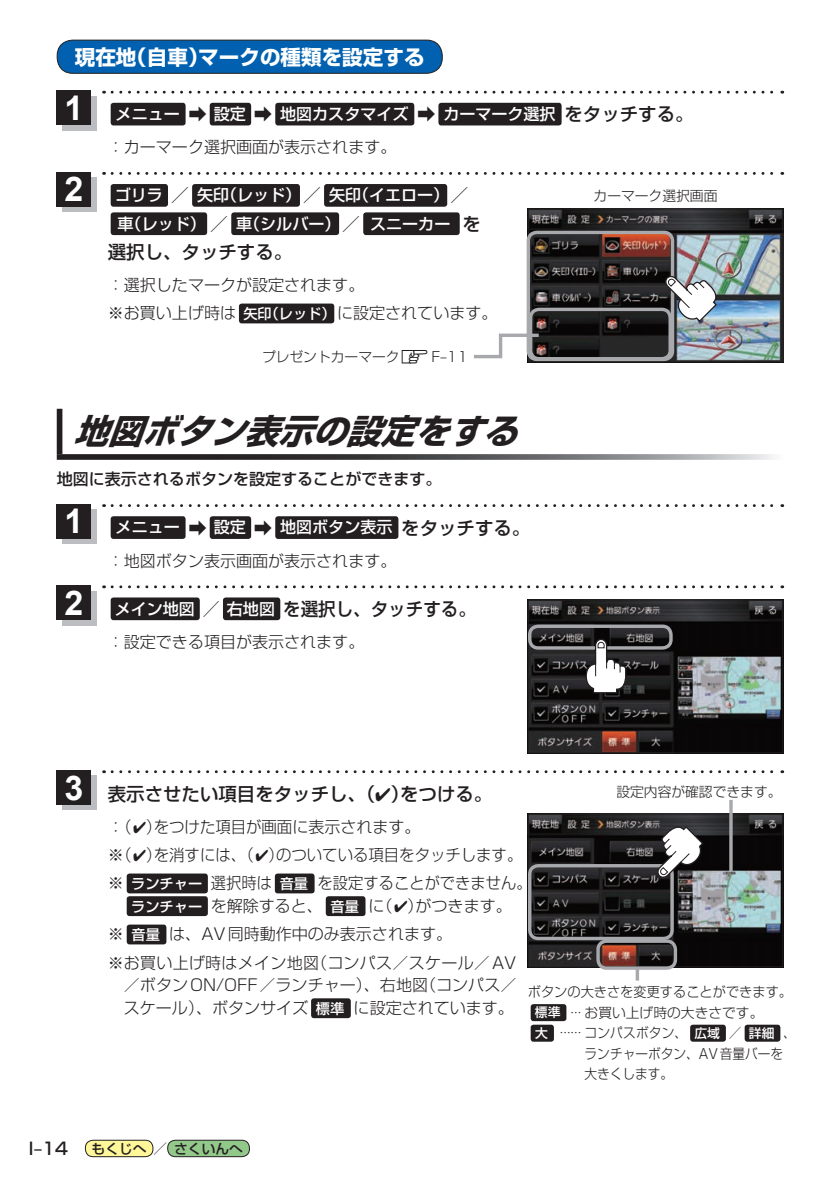
<style>
.page{position:relative;width:840px;height:1191px;background:#fff}
.page>*{position:absolute;margin:0;border:0;box-sizing:border-box;transform-origin:0 0}
.t1{font:italic 700 34px "Shin Go Pro";color:#231f20}
.t2{font:700 34px "Arial";color:#fff}
.t3{font:700 20.6px "Shin Go Pro";color:#fff}
.t4{font:500 18.4px "Shin Go Pro";color:#231f20}
.t5{font:500 18.4px "Shin Go Pro";color:#231f20;scale:.95 1}
.t6{font:500 17px "Shin Go Pro";color:#231f20}
.t7{font:300 16px/28.4px "Shin Go Pro";color:#231f20}
.t8{font:500 16px/33px "Shin Go Pro";color:#fff}
.t9{font:500 16px "Shin Go Pro";color:#231f20}
.t10{font:300 13.8px "Shin Go Pro";color:#231f20}
.t11{font:300 13.8px "Shin Go Pro";color:#231f20;scale:.92 1}
.t12{font:300 13.8px "Shin Go Pro";color:#231f20;scale:.96 1}
.t13{font:500 13.8px "Shin Go Pro";color:#231f20}
.s1{font-size:18.4px;color:#231f20}
.s2{font-weight:300;font-size:18.4px;color:#231f20}
.s3{font-weight:300;color:#231f20}
.s4{font-weight:500;font-size:14.2px;color:#fff}
.s5{font-family:"MC1";font-weight:400;font-size:13.4px}
.s6{font-weight:500;color:#fff}
.s7{font-weight:500;font-size:18.4px}
.s8{font-size:16px;color:#fff}
.s9{font-weight:500;font-size:12.8px;color:#fff}
.s10{font-size:14.2px}
</style>
<div class="page">
<div style="left:85px;top:1140px;width:68px;height:16px;background:#fff79a;border-radius:8px"></div>
<div style="left:85px;top:1140px;width:68px;height:17px;border:1px solid #231f20;border-radius:8px"></div>
<div style="left:168px;top:1140px;width:81px;height:16px;background:#92c889;border-radius:8px"></div>
<div style="left:167px;top:1140px;width:82px;height:17px;border:1px solid #231f20;border-radius:8px"></div>
<div style="left:111px;top:103px;width:74px;height:22px;background:#231f20;border-radius:3px"></div>
<div style="left:209px;top:103px;width:42px;height:22px;background:#231f20;border-radius:3px"></div>
<div style="left:275px;top:103px;width:139px;height:22px;background:#231f20;border-radius:3px"></div>
<div style="left:438px;top:103px;width:123px;height:22px;background:#231f20;border-radius:3px"></div>
<svg style="left:112px;top:91px;width:670px;height:3px"></svg>
<div style="left:62px;top:96px;width:34px;height:34px;background:#bcbdc0"></div>
<div style="left:57px;top:91px;width:34px;height:34px;background:#231f20"></div>
<div style="left:57px;top:40px;width:385px;height:33px;background:#0161b0;border-radius:16px"></div>
<div style="left:57px;top:40px;width:385px;height:34px;border:1px solid #231f20;border-radius:16px"></div>
<div style="left:111px;top:184px;width:57px;height:23px;background:#231f20;border-radius:3px"></div>
<div style="left:192px;top:184px;width:108px;height:23px;background:#231f20;border-radius:3px"></div>
<div style="left:324px;top:184px;width:123px;height:23px;background:#231f20;border-radius:3px"></div>
<div style="left:111px;top:212px;width:96px;height:23px;background:#231f20;border-radius:3px"></div>
<div style="left:231px;top:212px;width:108px;height:23px;background:#231f20;border-radius:3px"></div>
<div style="left:363px;top:212px;width:96px;height:23px;background:#231f20;border-radius:3px"></div>
<div style="left:239px;top:303px;width:95px;height:20px;background:#231f20;border-radius:3px"></div>
<svg style="left:112px;top:172px;width:670px;height:3px"></svg>
<div style="left:62px;top:178px;width:34px;height:34px;background:#bcbdc0"></div>
<div style="left:57px;top:172px;width:34px;height:34px;background:#231f20"></div>
<img style="left:529px;top:210px;width:251px;height:150px">
<div style="left:527px;top:208px;width:255px;height:154px;border:1px solid #231f20"></div>
<div style="left:526px;top:231px;width:147px;height:130px;border:3px solid #a8a9ad;border-radius:9px"></div>
<div style="left:528px;top:308px;width:143px;height:52px;border:3px solid #a8a9ad;border-radius:9px"></div>
<svg style="left:474px;top:332px;width:68px;height:28px"></svg>
<svg style="left:663px;top:274px;width:55px;height:49px"></svg>
<div style="left:57px;top:409px;width:5px;height:45px;background:#231f20"></div>
<svg style="left:57px;top:454px;width:718px;height:6px"></svg>
<div style="left:111px;top:516px;width:74px;height:23px;background:#231f20;border-radius:3px"></div>
<div style="left:209px;top:516px;width:42px;height:23px;background:#231f20;border-radius:3px"></div>
<div style="left:275px;top:516px;width:123px;height:23px;background:#231f20;border-radius:3px"></div>
<svg style="left:112px;top:504px;width:670px;height:3px"></svg>
<div style="left:62px;top:510px;width:34px;height:34px;background:#bcbdc0"></div>
<div style="left:57px;top:504px;width:34px;height:34px;background:#231f20"></div>
<img style="left:529px;top:601px;width:251px;height:150px">
<div style="left:527px;top:599px;width:255px;height:154px;border:1px solid #231f20"></div>
<div style="left:527px;top:624px;width:145px;height:25px;border:3px solid #a8a9ad;border-radius:9px"></div>
<svg style="left:584px;top:638px;width:42px;height:56px"></svg>
<div style="left:111px;top:597px;width:89px;height:23px;background:#231f20;border-radius:3px"></div>
<div style="left:223px;top:597px;width:57px;height:23px;background:#231f20;border-radius:3px"></div>
<svg style="left:112px;top:585px;width:670px;height:3px"></svg>
<div style="left:62px;top:591px;width:34px;height:34px;background:#bcbdc0"></div>
<div style="left:57px;top:585px;width:34px;height:34px;background:#231f20"></div>
<img style="left:529px;top:815px;width:251px;height:150px">
<div style="left:527px;top:813px;width:255px;height:154px;border:1px solid #231f20"></div>
<div style="left:527px;top:864px;width:146px;height:76px;border:3px solid #a8a9ad;border-radius:9px"></div>
<div style="left:530px;top:1004px;width:36px;height:17px;background:#231f20;border-radius:3px"></div>
<div style="left:530px;top:1024px;width:23px;height:17px;background:#231f20;border-radius:3px"></div>
<div style="left:689px;top:1024px;width:36px;height:17px;background:#231f20;border-radius:3px"></div>
<div style="left:744px;top:1024px;width:36px;height:17px;background:#231f20;border-radius:3px"></div>
<svg style="left:728px;top:800px;width:4px;height:71px"></svg>
<svg style="left:635px;top:969px;width:3px;height:11px"></svg>
<div style="left:127px;top:873px;width:81px;height:20px;background:#231f20;border-radius:3px"></div>
<div style="left:275px;top:873px;width:39px;height:20px;background:#231f20;border-radius:3px"></div>
<div style="left:127px;top:896px;width:81px;height:20px;background:#231f20;border-radius:3px"></div>
<div style="left:325px;top:896px;width:40px;height:20px;background:#231f20;border-radius:3px"></div>
<div style="left:127px;top:924px;width:39px;height:20px;background:#231f20;border-radius:3px"></div>
<div style="left:311px;top:998px;width:39px;height:20px;background:#231f20;border-radius:3px"></div>
<svg style="left:112px;top:770px;width:670px;height:3px"></svg>
<div style="left:62px;top:776px;width:34px;height:34px;background:#bcbdc0"></div>
<div style="left:57px;top:770px;width:34px;height:34px;background:#231f20"></div>
<div style="left:596px;top:939px;width:80px;height:30px;border:3px solid #a8a9ad;border-radius:9px"></div>
<svg style="left:655px;top:824px;width:49px;height:55px"></svg>
<p class="t3" style="left:75px;top:40px;width:351px">現在地（自車）マークの種類を設定する</p>
<h1 class="t2" style="left:64px;top:86px;width:20px">1</h1>
<h1 class="t2" style="left:64px;top:167px;width:20px">2</h1>
<p class="t8" style="left:108px;top:95px;width:587px;text-indent:8px">メニュー <span class="s1">➡</span> 設定 <span class="s1">➡</span> 地図カスタマイズ <span class="s2">➡</span> カーマーク選択<span class="s1">をタッチする。</span><span class="s3">：カーマーク選択画面が表示されます。</span></p>
<p class="t8" style="left:115px;top:179px;width:367px;line-height:28.4px">ゴリラ<span class="s1">／</span>矢印（レッド）<span class="s1">／</span>矢印（イエロー）<span class="s1">／</span>車（レッド）<span class="s1">／</span>車（シルバー）<span class="s1">／</span> スニーカー <span class="s1">を</span></p>
<p class="t4" style="left:108px;top:237px;width:186px">選択し、タッチする。</p>
<p class="t7" style="left:108px;top:269px;width:391px">：選択したマークが設定されます。<br>※お買い上げ時は<span class="s4">矢印（レッド）</span>に設定されています。</p>
<p class="t10" style="left:262px;top:345px;width:207px">プレゼントカーマーク<span class="s5">z</span>F–11</p>
<p class="t10" style="left:593px;top:184px;width:125px">カーマーク選択画面</p>
<h1 class="t1" style="left:74px;top:404px;width:461px">地図ボタン表示の設定をする</h1>
<p class="t9" style="left:57px;top:466px;width:386px">地図に表示されるボタンを設定することができます。</p>
<h1 class="t2" style="left:64px;top:499px;width:20px">1</h1>
<h1 class="t2" style="left:64px;top:580px;width:20px">2</h1>
<p class="t7" style="left:108px;top:509px;width:424px;line-height:33px;text-indent:8px"><span class="s6">メニュー</span> <span class="s7">➡</span> <span class="s6">設定</span> <span class="s7">➡</span> <span class="s6">地図ボタン表示</span><span class="s7">をタッチする。</span>：地図ボタン表示画面が表示されます。</p>
<p class="t5" style="left:115px;top:594px;width:381px"><span class="s8">メイン地図</span>／<span class="s8">右地図</span>を選択し、タッチする。</p>
<p class="t7" style="left:108px;top:625px;width:258px">：設定できる項目が表示されます。</p>
<h1 class="t2" style="left:64px;top:765px;width:20px">3</h1>
<p class="t10" style="left:616px;top:780px;width:166px">設定内容が確認できます。</p>
<p class="t4" style="left:108px;top:778px;width:386px">表示させたい項目をタッチし、（✔）をつける。</p>
<p class="t7" style="left:108px;top:810px;width:425px">：（✔）をつけた項目が画面に表示されます。<br>※（✔）を消すには、（✔）のついている項目をタッチします。※ <span class="s4">ランチャー</span> 選択時は<span class="s4">音量</span> を設定することができません。</p>
<p class="t7" style="left:108px;top:889px;width:410px;text-indent:23px"><span class="s4">ランチャー</span>を解除すると、<span class="s4">音量</span> に（✔）がつきます。※ <span class="s4">音量</span> は、AV同時動作中のみ表示されます。<br>※お買い上げ時はメイン地図（コンパス／スケール／AV</p>
<p class="t7" style="left:124px;top:972px;width:394px;line-height:22.6px">／ボタンON/OFF／ランチャー）、右地図（コンパス／スケール）、ボタンサイズ<span class="s4">標準</span> に設定されています。</p>
<p class="t12" style="left:527px;top:980px;width:276px">ボタンの大きさを変更することができます。</p>
<p class="t10" style="left:534px;top:1001px;width:230px"><span class="s9">標準</span> ···· お買い上げ時の大きさです。</p>
<p class="t10" style="left:535px;top:1021px;width:262px"><span class="s9">大</span> ······· コンパスボタン、 <span class="s9">広域</span> ／ <span class="s9">詳細</span> 、</p>
<p class="t11" style="left:584px;top:1042px;width:222px">ランチャーボタン、AV音量バーを·</p>
<p class="t11" style="left:584px;top:1062px;width:98px">大きくします。</p>
<p class="t6" style="left:28px;top:1134px;width:41px">I–14</p>
<p class="t13" style="left:92px;top:1137px;width:153px">もくじへ<span class="s10">／</span>さくいんへ</p>
</div>
